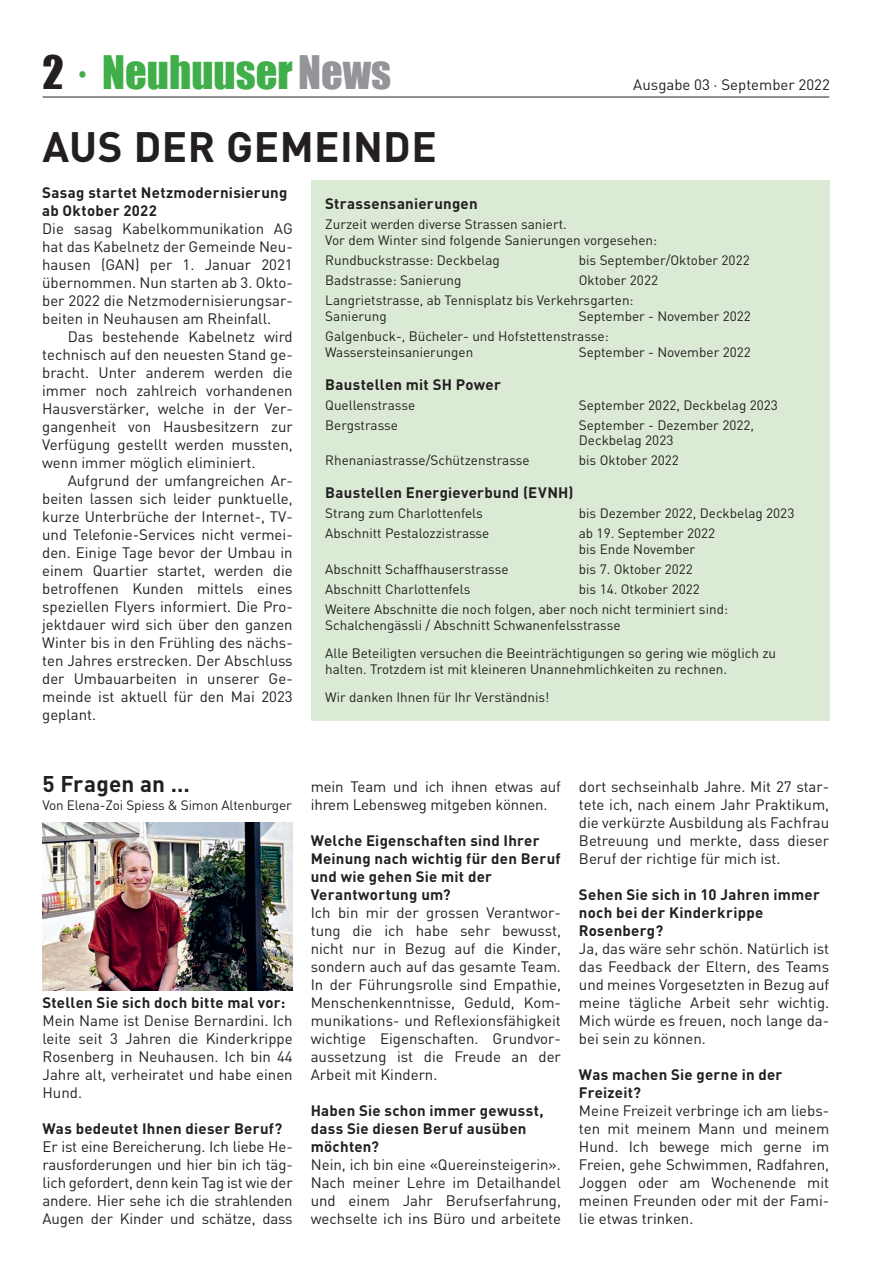
<style>
.page{position:relative;width:893px;height:1263px;background:#fff}
.page>*{position:absolute;margin:0;border:0;box-sizing:border-box;transform-origin:0 0}
.t1{font:42.45px "Impact";color:#40ae49}
.t2{font:700 42px "DIN Pro";letter-spacing:.01em;color:#231f20}
.t3{font:700 22.5px "DIN Pro";letter-spacing:.005em;color:#231f20}
.t4{font:15px/18px "DIN";color:#231f20;text-align:justify}
.t5{font:700 15px/18px "DIN Pro";letter-spacing:.02em;color:#231f20}
.t6{font:13.5px/15.8px "DIN";color:#231f20}
.s1{color:#231f20}
.s2{color:#939598}
</style>
<div class="page">
<hr style="left:43px;top:97px;width:786px;height:1px;background:#231f20">
<div style="left:311px;top:180px;width:519px;height:540px;background:#daead5"></div>
<img style="left:42px;top:823px;width:251px;height:167px">
<h1 class="t1" style="left:43px;top:40px;width:350px"><span class="s1">2</span> · Neuhuuser<span class="s2">News</span></h1>
<h2 class="t2" style="left:42px;top:112px;width:396px">AUS DER GEMEINDE</h2>
<p class="t4" style="left:633px;top:75px;width:198px">Ausgabe 03 · September 2022</p>
<p class="t5" style="left:42px;top:182px;width:247px">Sasag startet Netzmodernisierung ab Oktober 2022</p>
<p class="t4" style="left:42px;top:219px;width:252px">Die sasag Kabelkommunikation AG hat das Kabelnetz der Gemeinde Neu&shy;hausen (GAN) per 1. Januar 2021 übernommen. Nun starten ab 3. Okto&shy;ber 2022 die Netzmodernisierungsar&shy;beiten in Neuhausen am Rheinfall.</p>
<p class="t4" style="left:42px;top:327px;width:252px;text-indent:26px">Das bestehende Kabelnetz wird technisch auf den neuesten Stand ge&shy;bracht. Unter anderem werden die immer noch zahlreich vorhandenen Hausverstärker, welche in der Ver&shy;gangenheit von Hausbesitzern zur Verfügung gestellt werden mussten, wenn immer möglich eliminiert.</p>
<p class="t4" style="left:42px;top:471px;width:252px;text-indent:26px">Aufgrund der umfangreichen Ar&shy;beiten lassen sich leider punktuelle, kurze Unterbrüche der Internet-, TV&shy;und Telefonie-Services nicht vermei&shy;den. Einige Tage bevor der Umbau in einem Quartier startet, werden die betroffenen Kunden mittels eines speziellen Flyers informiert. Die Pro&shy;jektdauer wird sich über den ganzen Winter bis in den Frühling des nächs&shy;ten Jahres erstrecken. Der Abschluss der Umbauarbeiten in unserer Ge&shy;meinde ist aktuell für den Mai 2023 geplant.</p>
<p class="t5" style="left:325px;top:193px;width:154px">Strassensanierungen</p>
<p class="t6" style="left:325px;top:216px;width:333px">Zurzeit werden diverse Strassen saniert.<br>Vor dem Winter sind folgende Sanierungen vorgesehen:</p>
<p class="t6" style="left:325px;top:252px;width:176px">Rundbuckstrasse: Deckbelag</p>
<p class="t6" style="left:579px;top:252px;width:172px">bis September/Oktober 2022</p>
<p class="t6" style="left:325px;top:272px;width:138px">Badstrasse: Sanierung</p>
<p class="t6" style="left:325px;top:270px;width:334px;line-height:20px;text-indent:254px">Oktober 2022<br>Langrietstrasse, ab Tennisplatz bis Verkehrsgarten:</p>
<p class="t6" style="left:325px;top:308px;width:63px">Sanierung</p>
<p class="t6" style="left:325px;top:306px;width:427px;line-height:20px;text-indent:254px">September - November 2022<br>Galgenbuck-, Bücheler- und Hofstettenstrasse:</p>
<p class="t6" style="left:325px;top:344px;width:149px">Wassersteinsanierungen</p>
<p class="t6" style="left:579px;top:344px;width:174px">September - November 2022</p>
<p class="t5" style="left:325px;top:373px;width:177px">Baustellen mit SH Power</p>
<p class="t6" style="left:325px;top:396px;width:91px">Quellenstrasse</p>
<p class="t6" style="left:579px;top:396px;width:201px">September 2022, Deckbelag 2023</p>
<p class="t6" style="left:325px;top:416px;width:74px">Bergstrasse</p>
<p class="t6" style="left:579px;top:416px;width:177px">September - Dezember 2022,<br>Deckbelag 2023</p>
<p class="t6" style="left:325px;top:452px;width:206px">Rhenaniastrasse/Schützenstrasse</p>
<p class="t6" style="left:579px;top:452px;width:102px">bis Oktober 2022</p>
<p class="t5" style="left:325px;top:482px;width:250px">Baustellen Energieverbund (EVNH)</p>
<p class="t6" style="left:325px;top:505px;width:159px">Strang zum Charlottenfels</p>
<p class="t6" style="left:579px;top:505px;width:217px">bis Dezember 2022, Deckbelag 2023</p>
<p class="t6" style="left:325px;top:525px;width:166px">Abschnitt Pestalozzistrasse</p>
<p class="t6" style="left:579px;top:525px;width:138px">ab 19. September 2022 bis Ende November</p>
<p class="t6" style="left:325px;top:561px;width:185px">Abschnitt Schaffhauserstrasse</p>
<p class="t6" style="left:579px;top:561px;width:116px">bis 7. Oktober 2022</p>
<p class="t6" style="left:325px;top:581px;width:147px">Abschnitt Charlottenfels</p>
<p class="t6" style="left:325px;top:579px;width:404px;line-height:20px;text-indent:254px">bis 14. Otkober 2022<br>Weitere Abschnitte die noch folgen, aber noch nicht terminiert sind:</p>
<p class="t6" style="left:325px;top:610px;width:452px;line-height:28.5px">Schalchengässli / Abschnitt Schwanenfelsstrasse<br>Alle Beteiligten versuchen die Beeinträchtigungen so gering wie möglich zu</p>
<p class="t6" style="left:325px;top:654px;width:403px;line-height:28.5px">halten. Trotzdem ist mit kleineren Unannehmlichkeiten zu rechnen.<br>Wir danken Ihnen für Ihr Verständnis!</p>
<h3 class="t3" style="left:43px;top:765px;width:149px">5 Fragen an …</h3>
<p class="t6" style="left:43px;top:797px;width:251px">Von Elena-Zoi Spiess &amp; Simon Altenburger</p>
<p class="t5" style="left:43px;top:992px;width:244px">Stellen Sie sich doch bitte mal vor:</p>
<p class="t4" style="left:43px;top:1011px;width:252px">Mein Name ist Denise Bernardini. Ich leite seit 3 Jahren die Kinderkrippe Rosenberg in Neuhausen. Ich bin 44<br>Jahre alt, verheiratet und habe einen Hund.</p>
<p class="t5" style="left:43px;top:1118px;width:241px">Was bedeutet Ihnen dieser Beruf?</p>
<p class="t4" style="left:43px;top:1137px;width:252px">Er ist eine Bereicherung. Ich liebe He&shy;rausforderungen und hier bin ich täg&shy;lich gefordert, denn kein Tag ist wie der andere. Hier sehe ich die strahlenden Augen der Kinder und schätze, dass</p>
<p class="t4" style="left:311px;top:777px;width:252px">mein Team und ich ihnen etwas auf ihrem Lebensweg mitgeben können.</p>
<p class="t5" style="left:311px;top:830px;width:251px">Welche Eigenschaften sind Ihrer<br>Meinung nach wichtig für den Beruf und wie gehen Sie mit der<br>Verantwortung um?</p>
<p class="t4" style="left:311px;top:903px;width:252px">Ich bin mir der grossen Verantwor&shy;tung die ich habe sehr bewusst, nicht nur in Bezug auf die Kinder, sondern auch auf das gesamte Team.<br>In der Führungsrolle sind Empathie, Menschenkenntnisse, Geduld, Kom&shy;munikations- und Reflexionsfähigkeit wichtige Eigenschaften. Grundvor&shy;aussetzung ist die Freude an der Arbeit mit Kindern.</p>
<p class="t5" style="left:311px;top:1100px;width:234px">Haben Sie schon immer gewusst, dass Sie diesen Beruf ausüben möchten?</p>
<p class="t4" style="left:311px;top:1155px;width:252px">Nein, ich bin eine «Quereinsteigerin».<br>Nach meiner Lehre im Detailhandel und einem Jahr Berufserfahrung, wechselte ich ins Büro und arbeitete</p>
<p class="t4" style="left:579px;top:777px;width:252px">dort sechseinhalb Jahre. Mit 27 star&shy;tete ich, nach einem Jahr Praktikum, die verkürzte Ausbildung als Fachfrau Betreuung und merkte, dass dieser Beruf der richtige für mich ist.</p>
<p class="t5" style="left:579px;top:884px;width:242px">Sehen Sie sich in 10 Jahren immer noch bei der Kinderkrippe<br>Rosenberg?</p>
<p class="t4" style="left:579px;top:939px;width:252px">Ja, das wäre sehr schön. Natürlich ist das Feedback der Eltern, des Teams und meines Vorgesetzten in Bezug auf meine tägliche Arbeit sehr wichtig.<br>Mich würde es freuen, noch lange da&shy;bei sein zu können.</p>
<p class="t5" style="left:579px;top:1064px;width:205px">Was machen Sie gerne in der<br>Freizeit?</p>
<p class="t4" style="left:579px;top:1101px;width:252px">Meine Freizeit verbringe ich am liebs&shy;ten mit meinem Mann und meinem Hund. Ich bewege mich gerne im Freien, gehe Schwimmen, Radfahren, Joggen oder am Wochenende mit meinen Freunden oder mit der Fami&shy;lie etwas trinken.</p>
</div>
